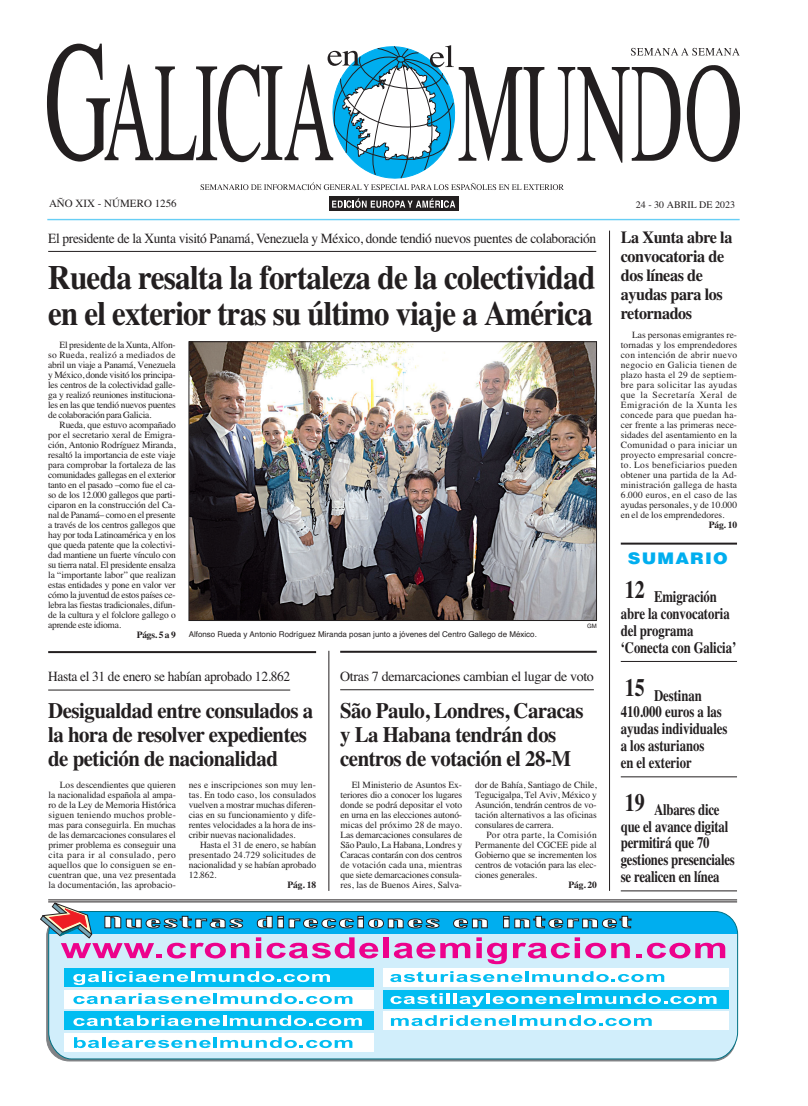
<style>
.page{position:relative;width:808px;height:1106px;background:#fff}
.page>*{position:absolute;margin:0;border:0;box-sizing:border-box;transform-origin:0 0}
.t1{font:700 34px/36px "Times";letter-spacing:-.025em;color:#231f20;scale:.92 1}
.t2{font:700 25px "Times";color:#231f20;scale:.8 1}
.t3{font:700 22px/24px "Times";letter-spacing:-.025em;color:#231f20;scale:.95 1}
.t4{font:700 17px/19px "Times";letter-spacing:-.025em;color:#231f20;scale:.95 1}
.t5{font:700 16px/16.9px "Times";letter-spacing:-.01em;color:#231f20;scale:.8 1}
.t6{font:900 16px "Helvetica";letter-spacing:.065em;color:#00aeef;scale:1.1 1}
.t7{font:14px "Times";letter-spacing:-.025em;color:#231f20;scale:.96 1}
.t8{font:14px "Times";letter-spacing:-.025em;color:#231f20}
.t9{font:11px "Times";color:#231f20}
.t10{font:10px "Times";color:#231f20}
.t11{font:9.5px/10px "Times";letter-spacing:-.01em;color:#231f20;text-align:justify}
.t12{font:700 9.5px "Times";letter-spacing:-.02em;color:#231f20}
.t13{font:8px "Helvetica";color:#231f20}
.t14{font:6px "Helvetica";color:#231f20}
</style>
<div class="page">
<hr style="left:48px;top:899px;width:689px;height:1px;background:#231f20">
<hr style="left:48px;top:901px;width:689px;height:1px;background:#231f20">
<hr style="left:48px;top:251px;width:548px;height:1px;background:#231f20">
<img style="left:191px;top:343px;width:404px;height:275px">
<div style="left:189px;top:341px;width:408px;height:279px;border:1px solid #231f20"></div>
<hr style="left:48px;top:651px;width:268px;height:2px;background:#231f20">
<hr style="left:48px;top:690px;width:242px;height:1px;background:#231f20">
<hr style="left:340px;top:650px;width:257px;height:2px;background:#231f20">
<hr style="left:340px;top:689px;width:254px;height:1px;background:#231f20">
<hr style="left:621px;top:542px;width:116px;height:2px;background:#231f20">
<hr style="left:621px;top:661px;width:116px;height:1px;background:#231f20">
<hr style="left:621px;top:776px;width:116px;height:1px;background:#231f20">
<hr style="left:621px;top:890px;width:116px;height:1px;background:#231f20">
<svg style="left:48px;top:911px;width:690px;height:148px;background:#a5def4"></svg>
<div style="left:64px;top:968px;width:309px;height:18px;background:#01bdf2"></div>
<div style="left:383px;top:968px;width:346px;height:18px;background:#fff"></div>
<div style="left:64px;top:1011px;width:309px;height:19px;background:#01bdf2"></div>
<div style="left:383px;top:1011px;width:346px;height:19px;background:#fff"></div>
<div style="left:64px;top:1033px;width:309px;height:19px;background:#fff"></div>
<div style="left:64px;top:990px;width:309px;height:18px;background:#fff"></div>
<div style="left:383px;top:990px;width:346px;height:18px;background:#01bdf2"></div>
<svg style="left:74px;top:1037px;width:278px;height:11px"></svg>
<svg style="left:391px;top:1015px;width:261px;height:11px"></svg>
<svg style="left:73px;top:1015px;width:289px;height:11px"></svg>
<svg style="left:390px;top:993px;width:53px;height:11px"></svg>
<hr style="left:446px;top:993px;width:4px;height:10px;background:#fff">
<svg style="left:453px;top:993px;width:263px;height:14px"></svg>
<svg style="left:73px;top:993px;width:279px;height:11px"></svg>
<svg style="left:390px;top:971px;width:132px;height:11px"></svg>
<hr style="left:525px;top:971px;width:4px;height:10px;background:#01bdf2">
<svg style="left:532px;top:971px;width:132px;height:11px"></svg>
<svg style="left:73px;top:971px;width:257px;height:14px"></svg>
<svg style="left:257px;top:915px;width:182px;height:13px;background:#459dbe"></svg>
<svg style="left:453px;top:918px;width:35px;height:10px"></svg>
<svg style="left:503px;top:915px;width:128px;height:13px"></svg>
<svg style="left:40px;top:902px;width:209px;height:56px"></svg>
<svg style="left:256px;top:937px;width:5px;height:21px"></svg>
<svg style="left:267px;top:937px;width:111px;height:21px;background:#dc8fce"></svg>
<div style="left:383px;top:937px;width:6px;height:21px;background:#ed028c"></div>
<svg style="left:394px;top:942px;width:76px;height:16px"></svg>
<svg style="left:476px;top:937px;width:31px;height:27px"></svg>
<svg style="left:513px;top:937px;width:117px;height:21px;background:#db95d1"></svg>
<svg style="left:636px;top:942px;width:89px;height:16px"></svg>
<hr style="left:609px;top:230px;width:1px;height:660px;background:#231f20">
<div style="left:329px;top:196px;width:129px;height:15px;background:#231f20"></div>
<svg style="left:332px;top:198px;width:123px;height:10px"></svg>
<hr style="left:47px;top:219px;width:693px;height:1px;background:#67cef5">
<svg style="left:47px;top:43px;width:693px;height:147px"></svg>
<hr style="left:329px;top:650px;width:1px;height:240px;background:#231f20">
<p class="t9" style="left:49px;top:200px;width:129px">AÑO XIX - NÚMERO 1256</p>
<p class="t10" style="left:636px;top:201px;width:101px">24 - 30 ABRIL DE 2023</p>
<h3 class="t7" style="left:48px;top:233px;width:572px">El presidente de la Xunta visitó Panamá, Venezuela y México, donde tendió nuevos puentes de colaboración</h3>
<h1 class="t1" style="left:48px;top:263px;width:596px">Rueda resalta la fortaleza de la colectividad en el exterior tras su último viaje a América</h1>
<p class="t11" style="left:48px;top:341px;width:129px;text-indent:11px">El presidente de la Xunta, Alfon&shy;so Rueda, realizó a mediados de abril un viaje a Panamá, Venezuela y México, donde visitó los principa&shy;les centros de la colectividad galle&shy;ga y realizó reuniones instituciona&shy;les en las que tendió nuevos puentes de colaboración para Galicia.</p>
<p class="t11" style="left:48px;top:421px;width:129px;text-indent:11px">Rueda, que estuvo acompañado por el secretario xeral de Emigra&shy;ción, Antonio Rodríguez Miranda, resaltó la importancia de este viaje para comprobar la fortaleza de las comunidades gallegas en el exterior tanto en el pasado –como fue el ca&shy;so de los 12.000 gallegos que parti&shy;ciparon en la construcción del Ca&shy;nal de Panamá– como en el presente a través de los centros gallegos que hay por toda Latinoamérica y en los que queda patente que la colectivi&shy;dad mantiene un fuerte vínculo con su tierra natal. El presidente ensalza la “importante labor” que realizan estas entidades y pone en valor ver cómo la juventud de estos países ce&shy;lebra las fiestas tradicionales, difun&shy;de la cultura y el folclore gallego o aprende este idioma.</p>
<p class="t12" style="left:137px;top:632px;width:40px">Págs. 5 a 9</p>
<p class="t13" style="left:189px;top:631px;width:350px">Alfonso Rueda y Antonio Rodríguez Miranda posan junto a jóvenes del Centro Gallego de México.</p>
<p class="t14" style="left:587px;top:624px;width:11px">GM</p>
<h3 class="t7" style="left:48px;top:671px;width:254px">Hasta el 31 de enero se habían aprobado 12.862</h3>
<h3 class="t3" style="left:48px;top:701px;width:280px">Desigualdad entre consulados a la hora de resolver expedientes de petición de nacionalidad</h3>
<p class="t11" style="left:49px;top:781px;width:129px;text-indent:11px">Los descendientes que quieren la nacionalidad española al ampa&shy;ro de la Ley de Memoria Histórica siguen teniendo muchos proble&shy;mas para conseguirla. En muchas de las demarcaciones consulares el primer problema es conseguir una cita para ir al consulado, pero aquellos que lo consiguen se en&shy;cuentran que, una vez presentada la documentación, las aprobacio-</p>
<p class="t11" style="left:189px;top:781px;width:129px">nes e inscripciones son muy len&shy;tas. En todo caso, los consulados vuelven a mostrar muchas diferen&shy;cias en su funcionamiento y dife&shy;rentes velocidades a la hora de ins&shy;cribir nuevas nacionalidades.</p>
<p class="t11" style="left:189px;top:841px;width:129px;text-indent:11px">Hasta el 31 de enero, se habían presentado 24.729 solicitudes de nacionalidad y se habían aprobado 12.862.</p>
<p class="t12" style="left:288px;top:882px;width:30px">Pág. 18</p>
<h3 class="t8" style="left:340px;top:671px;width:255px">Otras 7 demarcaciones cambian el lugar de voto</h3>
<h3 class="t3" style="left:340px;top:701px;width:258px">São Paulo, Londres, Caracas y La Habana tendrán dos centros de votación el 28-M</h3>
<p class="t11" style="left:340px;top:781px;width:123px;text-indent:11px">El Ministerio de Asuntos Ex&shy;teriores dio a conocer los lugares donde se podrá depositar el voto en urna en las elecciones autonó&shy;micas del próximo 28 de mayo.<br>Las demarcaciones consulares de São Paulo, La Habana, Londres y Caracas contarán con dos centros de votación cada una, mientras que siete demarcaciones consula&shy;res, las de Buenos Aires, Salva-</p>
<p class="t11" style="left:475px;top:781px;width:123px">dor de Bahía, Santiago de Chile, Tegucigalpa, Tel Aviv, México y Asunción, tendrán centros de vo&shy;tación alternativos a las oficinas consulares de carrera.</p>
<p class="t11" style="left:475px;top:831px;width:123px;text-indent:11px">Por otra parte, la Comisión Permanente del CGCEE pide al Gobierno que se incrementen los centros de votación para las elec&shy;ciones generales.</p>
<p class="t12" style="left:568px;top:882px;width:30px">Pág. 20</p>
<h3 class="t4" style="left:621px;top:230px;width:119px">La Xunta abre la convocatoria de dos líneas de ayudas para los retornados</h3>
<p class="t11" style="left:621px;top:331px;width:118px;text-indent:11px">Las personas emigrantes re&shy;tornadas y los emprendedores con intención de abrir nuevo negocio en Galicia tienen de plazo hasta el 29 de septiem&shy;bre para solicitar las ayudas que la Secretaría Xeral de Emigración de la Xunta les concede para que puedan ha&shy;cer frente a las primeras nece&shy;sidades del asentamiento en la Comunidad o para iniciar un proyecto empresarial concre&shy;to. Los beneficiarios pueden obtener una partida de la Ad&shy;ministración gallega de hasta 6.000 euros, en el caso de las ayudas personales, y de 10.000 en el de los emprendedores.</p>
<p class="t12" style="left:709px;top:522px;width:30px">Pág. 10</p>
<h3 class="t6" style="left:628px;top:552px;width:92px">SUMARIO</h3>
<h3 class="t5" style="left:621px;top:590px;width:146px;text-indent:33px">Emigración abre la convocatoria del programa ‘Conecta con Galicia’</h3>
<h3 class="t5" style="left:621px;top:688px;width:135px;text-indent:33px">Destinan<br>410.000 euros a las ayudas individuales a los asturianos<br>en el exterior</h3>
<h3 class="t5" style="left:621px;top:802px;width:144px;text-indent:33px">Albares dice que el avance digital permitirá que 70 gestiones presenciales se realicen en línea</h3>
<h2 class="t2" style="left:625px;top:581px;width:26px">12</h2>
<h2 class="t2" style="left:625px;top:679px;width:26px">15</h2>
<h2 class="t2" style="left:625px;top:793px;width:26px">19</h2>
</div>
